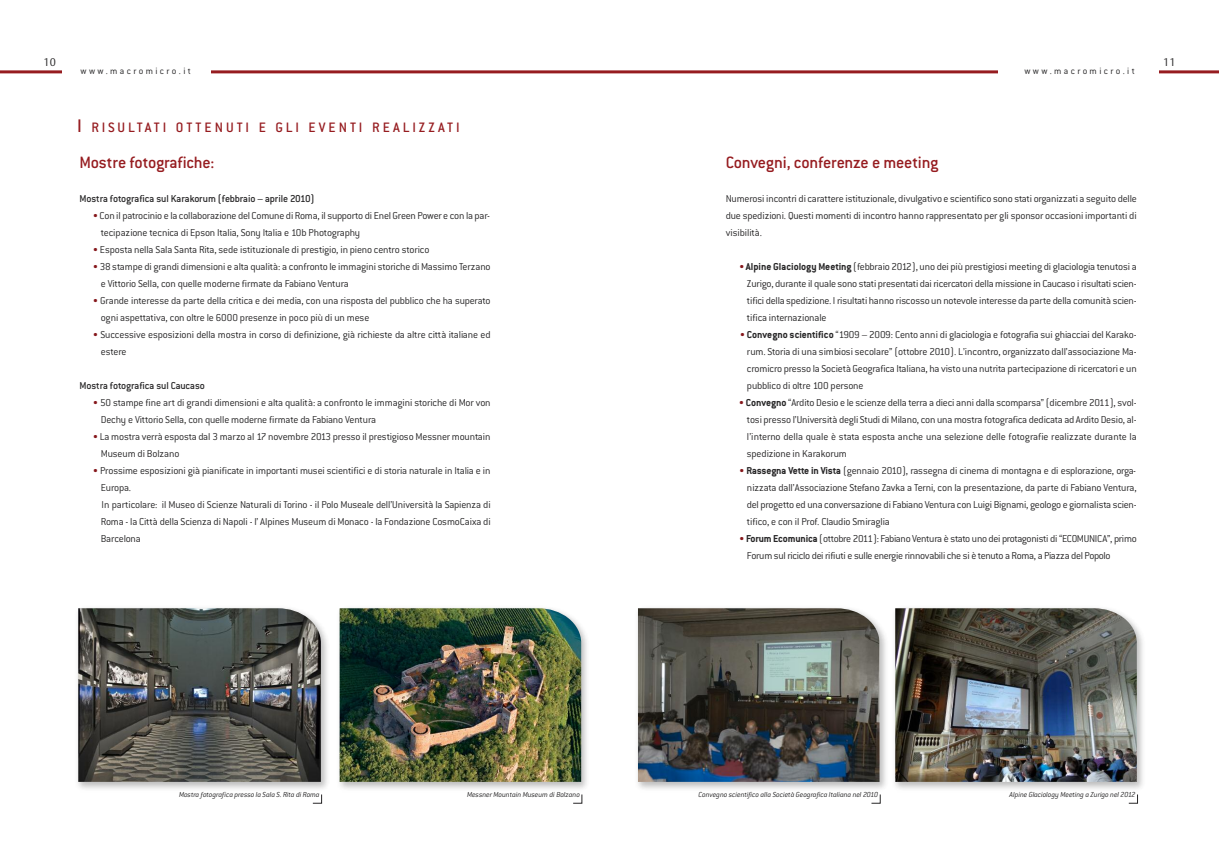
<style>
.page{position:relative;width:1219px;height:865px;background:#fff}
.page>*{position:absolute;margin:0;border:0;box-sizing:border-box;transform-origin:0 0}
.t1{font:500 18px "Conduit ITC";letter-spacing:-.01em;color:#961c20}
.t2{font:500 15px "Conduit ITC";letter-spacing:.2em;color:#961c20}
.t3{font:300 11px/17px "Conduit ITC";letter-spacing:-.015em;color:#272627}
.t4{font:500 11px "Conduit ITC";letter-spacing:-.015em;color:#272627}
.t5{font:300 11px "Vesta";color:#272627}
.t6{font:300 10px "Conduit ITC";letter-spacing:.24em;color:#272627}
.t7{font:italic 300 8px "Conduit ITC";letter-spacing:-.015em;color:#272627}
.s1{font-size:20px}
.s2{color:#86181c}
.s3{font-weight:700}
</style>
<div class="page">
<hr style="left:0;top:70px;width:1218px;height:3px;background:#961c20">
<div style="left:62px;top:55px;width:148px;height:44px;background:#fff"></div>
<img style="left:77px;top:608px;width:510px;height:181px">
<img style="left:78px;top:608px;width:243px;height:173px">
<svg style="left:313px;top:794px;width:9px;height:9px"></svg>
<img style="left:340px;top:608px;width:241px;height:173px">
<svg style="left:573px;top:794px;width:9px;height:9px"></svg>
<img style="left:637px;top:612px;width:506px;height:177px">
<img style="left:638px;top:608px;width:241px;height:173px">
<svg style="left:871px;top:794px;width:10px;height:9px"></svg>
<img style="left:895px;top:608px;width:242px;height:173px">
<svg style="left:1128px;top:794px;width:10px;height:9px"></svg>
<div style="left:998px;top:55px;width:160px;height:44px;background:#fff"></div>
<p class="t5" style="left:44px;top:55px;width:14px">10</p>
<p class="t5" style="left:1163px;top:55px;width:14px">11</p>
<p class="t6" style="left:1024px;top:66px;width:112px">www.macromicro.it</p>
<p class="t6" style="left:80px;top:66px;width:112px">www.macromicro.it</p>
<h2 class="t2" style="left:77px;top:118px;width:384px"><span class="s1">I</span> RISULTATI OTTENUTI E GLI EVENTI REALIZZATI</h2>
<h1 class="t1" style="left:80px;top:152px;width:136px">Mostre fotografiche:</h1>
<p class="t4" style="left:80px;top:192px;width:237px">Mostra fotografica sul Karakorum (febbraio – aprile 2010)</p>
<p class="t3" style="left:101px;top:207px;width:391px;text-indent:-8px"><span class="s2">•</span> Con il patrocinio e la collaborazione del Comune di Roma, il supporto di Enel Green Power e con la par&shy;tecipazione tecnica di Epson Italia, Sony Italia e 10b Photography</p>
<p class="t3" style="left:93px;top:241px;width:338px"><span class="s2">•</span> Esposta nella Sala Santa Rita, sede istituzionale di prestigio, in pieno centro storico</p>
<p class="t3" style="left:101px;top:258px;width:391px;text-indent:-8px"><span class="s2">•</span> 38 stampe di grandi dimensioni e alta qualità: a confronto le immagini storiche diMassimo Terzano e Vittorio Sella, con quelle moderne firmate da Fabiano Ventura</p>
<p class="t3" style="left:101px;top:292px;width:391px;text-indent:-8px"><span class="s2">•</span> Grande interesse da parte della critica e dei media, con una risposta del pubblico che ha superato ogni aspettativa, con oltre le 6000 presenze in poco più di un mese</p>
<p class="t3" style="left:101px;top:326px;width:391px;text-indent:-8px"><span class="s2">•</span> Successive esposizioni della mostra in corso di definizione, già richieste da altre città italiane ed estere</p>
<p class="t4" style="left:80px;top:379px;width:127px">Mostra fotografica sul Caucaso</p>
<p class="t3" style="left:101px;top:394px;width:391px;text-indent:-8px"><span class="s2">•</span> 50 stampe fine art di grandi dimensioni e alta qualità: a confronto le immagini storiche di Mor von<br>Dechy e Vittorio Sella, con quelle moderne firmate da Fabiano Ventura</p>
<p class="t3" style="left:101px;top:428px;width:391px;text-indent:-8px"><span class="s2">•</span> La mostra verrà esposta dal 3 marzo al 17 novembre 2013 presso il prestigioso Messner mountain<br>Museum di Bolzano</p>
<p class="t3" style="left:101px;top:462px;width:391px;text-indent:-8px"><span class="s2">•</span> Prossime esposizioni già pianificate in importanti musei scientifici e di storia naturale in Italia e in Europa.<br>In particolare: il Museo di Scienze Naturali di Torino - il Polo Museale dell’Università la Sapienza di Roma - la Città della Scienza di Napoli - l’ Alpines Museum di Monaco - la Fondazione CosmoCaixa di Barcelona</p>
<h1 class="t1" style="left:726px;top:152px;width:214px">Convegni, conferenze e meeting</h1>
<p class="t3" style="left:726px;top:190px;width:413px;text-align:justify">Numerosi incontri di carattere istituzionale, divulgativo e scientifico sono stati organizzati a seguito delle due spedizioni. Questi momenti di incontro hanno rappresentato per gli sponsor occasioni importanti di visibilità.</p>
<p class="t3" style="left:747px;top:258px;width:391px;text-align:justify;text-indent:-8px"><span class="s2">•</span> <span class="s3">Alpine GlaciologyMeeting</span> (febbraio 2012), uno dei più prestigiosi meeting di glaciologia tenutosi a Zurigo, durante il quale sono stati presentati dai ricercatori della missione in Caucaso i risultati scien&shy;tifici della spedizione. I risultati hanno riscosso un notevole interesse da parte della comunità scien&shy;tifica internazionale</p>
<p class="t3" style="left:747px;top:326px;width:391px;text-align:justify;text-indent:-7px"><span class="s2">•</span> <span class="s3">Convegno scientifico</span> “1909 – 2009: Cento anni di glaciologia e fotografia sui ghiacciai del Karako&shy;rum. Storia di una simbiosi secolare” (ottobre 2010). L’incontro, organizzato dall’associazione Ma&shy;cromicro presso la Società Geografica Italiana, ha visto una nutrita partecipazione di ricercatori e un pubblico di oltre 100 persone</p>
<p class="t3" style="left:747px;top:394px;width:391px;text-align:justify;text-indent:-8px"><span class="s2">•</span> <span class="s3">Convegno</span> “Ardito Desio e le scienze della terra a dieci anni dalla scomparsa”(dicembre 2011), svol&shy;tosi presso l’Università degli Studi di Milano, con una mostra fotografica dedicata ad Ardito Desio, al&shy;l’interno della quale è stata esposta anche una selezione delle fotografie realizzate durante la spedizione in Karakorum</p>
<p class="t3" style="left:747px;top:462px;width:391px;text-align:justify;text-indent:-8px"><span class="s2">•</span> <span class="s3">Rassegna Vette in Vista</span> (gennaio 2010), rassegna di cinema di montagna e di esplorazione, orga&shy;nizzata dall’Associazione Stefano Zavka a Terni, con la presentazione, da parte di Fabiano Ventura, del progetto ed una conversazione di Fabiano Ventura con Luigi Bignami, geologo e giornalista scien&shy;tifico, e con il Prof. Claudio Smiraglia</p>
<p class="t3" style="left:747px;top:530px;width:391px;text-indent:-8px"><span class="s2">•</span> <span class="s3">Forum Ecomunica</span> (ottobre 2011): Fabiano Ventura è stato uno dei protagonisti di “ECOMUNICA”, primo<br>Forum sul riciclo dei rifiuti e sulle energie rinnovabili che si è tenuto a Roma, a Piazza del Popolo</p>
<p class="t7" style="left:179px;top:790px;width:142px">Mostra fotografica presso la Sala S. Rita di Roma</p>
<p class="t7" style="left:467px;top:790px;width:114px">Messner Mountain Museum di Bolzano</p>
<p class="t7" style="left:699px;top:790px;width:181px">Convegno scientifico alla Società Geografica Italiana nel 2010</p>
<p class="t7" style="left:1009px;top:790px;width:128px">Alpine Glaciology Meeting a Zurigo nel 2012</p>
</div>
